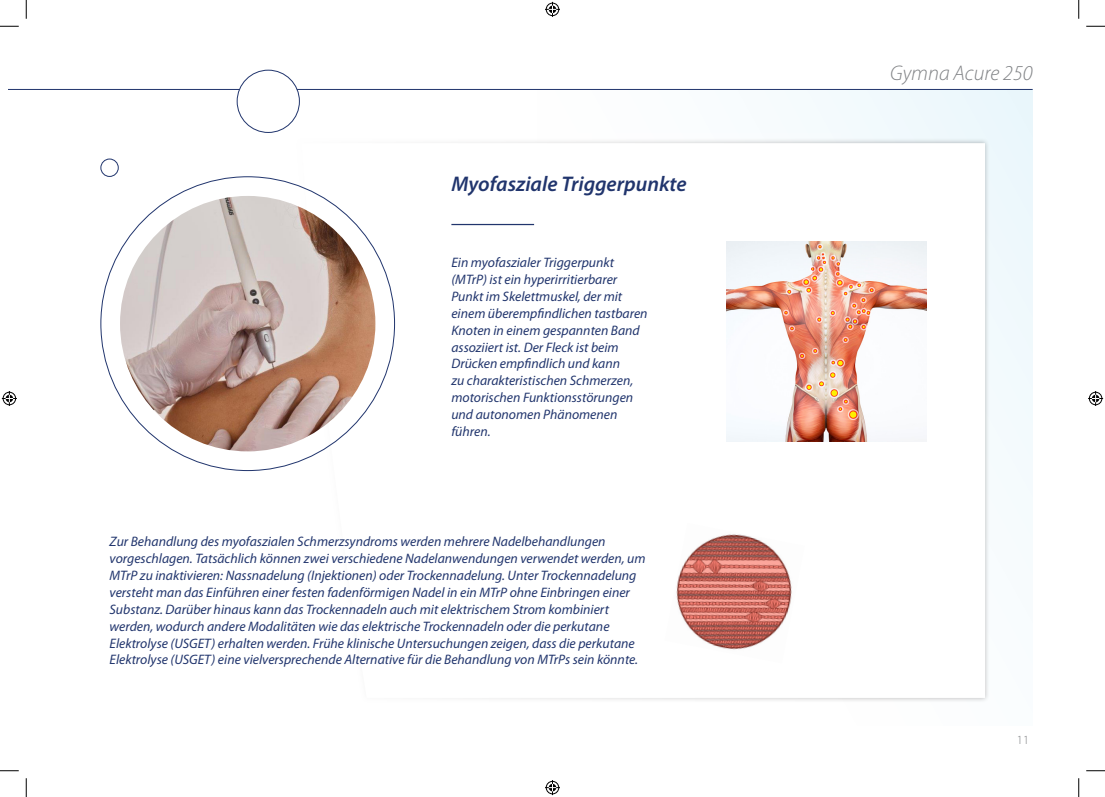
<style>
.page{position:relative;width:1105px;height:797px;background:#fff}
.page>*{position:absolute;margin:0;border:0;box-sizing:border-box;transform-origin:0 0}
.t1{font:italic 600 21.25px "Myriad Pro";color:#21356d}
.t2{font:italic 300 21.25px "Myriad Pro";color:#808285}
.t3{font:italic 13.75px/16.9px "Myriad Pro";color:#21356d}
.t4{font:300 12.5px "Myriad Pro";color:#808285}
</style>
<div class="page">
<div style="left:537px;top:90px;width:496px;height:635px;background:linear-gradient(to right,#fcfefe,#f5fafd)"></div>
<div style="left:288px;top:133px;width:610px;height:612px;background:#fff"></div>
<hr style="left:9px;top:89px;width:1024px;height:1px;background:#21356d">
<div style="left:237px;top:70px;width:62px;height:62px;background:#fff;border-radius:50%"></div>
<div style="left:237px;top:70px;width:63px;height:63px;border:1px solid #21356d;border-radius:50%"></div>
<div style="left:101px;top:159px;width:17px;height:18px;border:1px solid #21356d;border-radius:50%"></div>
<img style="left:120px;top:196px;width:255px;height:255px;border-radius:128px">
<img style="left:676px;top:534px;width:116px;height:116px">
<hr style="left:451px;top:224px;width:83px;height:1px;background:#21356d">
<img style="left:726px;top:242px;width:200px;height:200px">
<svg style="left:0;top:25px;width:19px;height:2px"></svg>
<svg style="left:1086px;top:25px;width:19px;height:2px"></svg>
<svg style="left:0;top:770px;width:19px;height:1px"></svg>
<svg style="left:1086px;top:770px;width:19px;height:1px"></svg>
<svg style="left:25px;top:0;width:2px;height:19px"></svg>
<svg style="left:25px;top:778px;width:2px;height:19px"></svg>
<svg style="left:1078px;top:0;width:1px;height:19px"></svg>
<svg style="left:1078px;top:778px;width:1px;height:19px"></svg>
<svg style="left:545px;top:2px;width:15px;height:15px"></svg>
<svg style="left:545px;top:780px;width:15px;height:15px"></svg>
<svg style="left:2px;top:391px;width:15px;height:15px"></svg>
<svg style="left:1088px;top:391px;width:15px;height:15px"></svg>
<p class="t1" style="left:451px;top:172px;width:237px">Myofasziale Triggerpunkte</p>
<p class="t3" style="left:451px;top:254px;width:198px">Ein myofaszialer Triggerpunkt (MTrP) ist ein hyperirritierbarer<br>Punkt im Skelettmuskel, der mit einem überempfindlichen tastbaren<br>Knoten in einem gespannten Band assoziiert ist. Der Fleck ist beim<br>Drücken empfindlich und kann<br>zu charakteristischen Schmerzen, motorischen Funktionsstörungen und autonomen Phänomenen führen.</p>
<p class="t3" style="left:110px;top:533px;width:537px">Zur Behandlung des myofaszialen Schmerzsyndroms werden mehrere Nadelbehandlungen vorgeschlagen. Tatsächlich können zwei verschiedene Nadelanwendungen verwendet werden, um MTrP zu inaktivieren: Nassnadelung (Injektionen) oder Trockennadelung. Unter Trockennadelung versteht man das Einführen einer festen fadenförmigen Nadel in ein MTrP ohne Einbringen einer Substanz. Darüber hinaus kann das Trockennadeln auch mit elektrischem Strom kombiniert werden, wodurch andere Modalitäten wie das elektrische Trockennadeln oder die perkutane Elektrolyse (USGET) erhalten werden. Frühe klinische Untersuchungen zeigen, dass die perkutane Elektrolyse (USGET) eine vielversprechende Alternative für die Behandlung von MTrPs sein könnte.</p>
<p class="t2" style="left:890px;top:61px;width:144px">Gymna Acure 250</p>
<p class="t4" style="left:1017px;top:732px;width:14px">11</p>
</div>
